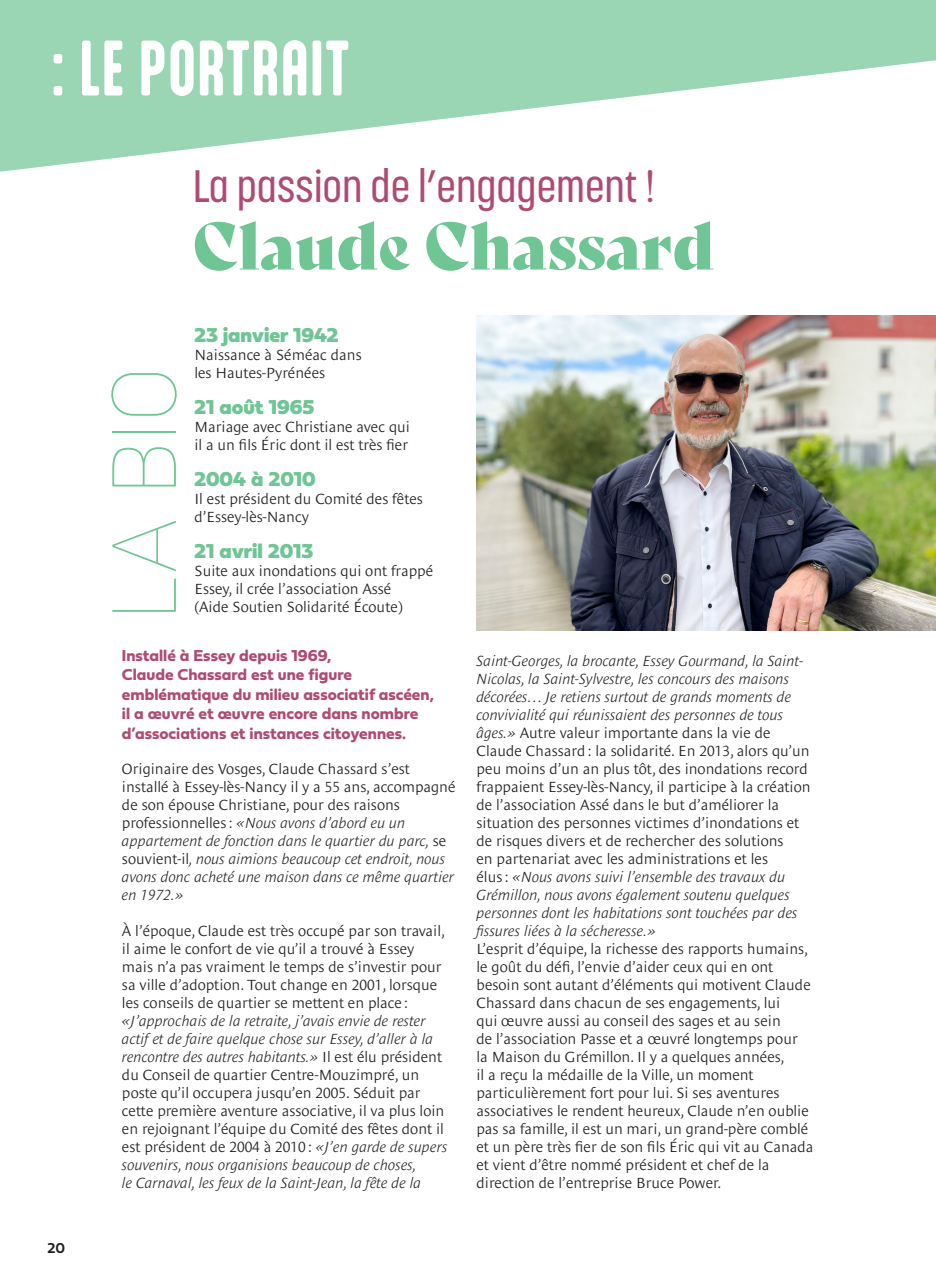
<style>
.page{position:relative;width:936px;height:1276px;background:#fff}
.page>*{position:absolute;margin:0;border:0;box-sizing:border-box;transform-origin:0 0}
.t1{font:100 90px "Korolev";color:#6fc594}
.t2{font:700 66.6px "Aptly";letter-spacing:.02em;color:#fff;scale:.9 1}
.t3{font:64.5px "Bely Display";color:#6fc594}
.t4{font:500 45px "Korolev Condensed";color:#ae4b75}
.t5{font:21px "Fieldwork Geo Black";color:#6fc594}
.t6{font:16.5px/19.5px "Fieldwork Geo Bold";color:#ae4b75}
.t7{font:300 15px/18px "Le Monde Sans Std";color:#231f20}
.t8{font:italic 300 15px/18px "Le Monde Sans Std";color:#231f20}
.t9{font:15px "Fieldwork Geo Demibold";color:#231f20}
.s1{font-style:italic}
.s2{font-style:normal}
</style>
<div class="page">
<svg style="left:0;top:0;width:936px;height:172px;fill:#9ad6b4"></svg>
<img style="left:476px;top:316px;width:459px;height:314px">
<h2 class="t2" style="left:51px;top:27px;width:333px">: LE PORTRAIT</h2>
<h3 class="t4" style="left:193px;top:160px;width:463px">La passion de l’engagement !</h3>
<h3 class="t3" style="left:193px;top:194px;width:523px">Claude Chassard</h3>
<h1 class="t1" style="left:87px;top:619px;width:253px;rotate:-90deg">LA BIO</h1>
<h3 class="t5" style="left:194px;top:316px;width:146px">23 janvier 1942</h3>
<p class="t7" style="left:194px;top:346px;width:169px">Naissance à Séméac dans les Hautes-Pyrénées</p>
<h3 class="t5" style="left:194px;top:388px;width:121px">21 août 1965</h3>
<p class="t7" style="left:194px;top:418px;width:217px">Mariage avec Christiane avec qui il a un fils Éric dont il est très fier</p>
<h3 class="t5" style="left:194px;top:460px;width:123px">2004 à 2010</h3>
<p class="t7" style="left:194px;top:490px;width:230px">Il est président du Comité des fêtes d’Essey-lès-Nancy</p>
<h3 class="t5" style="left:194px;top:532px;width:120px">21 avril 2013</h3>
<p class="t7" style="left:194px;top:562px;width:240px">Suite aux inondations qui ont frappé<br>Essey, il crée l’association Assé<br>(Aide Soutien Solidarité Écoute)</p>
<p class="t9" style="left:48px;top:1236px;width:19px">20</p>
<p class="t6" style="left:122px;top:645px;width:313px">Installé à Essey depuis 1969,<br>Claude Chassard est une figure emblématique du milieu associatif ascéen, il a œuvré et œuvre encore dans nombre d’associations et instances citoyennes.</p>
<p class="t7" style="left:122px;top:760px;width:335px">Originaire des Vosges, Claude Chassard s’est installé à Essey-lès-Nancy il y a 55 ans, accompagné de son épouse Christiane, pour des raisons professionnelles : <span class="s1">«Nous avons d’abord eu un appartement de fonction dans le quartier du parc,</span> se souvient-il<span class="s1">, nous aimions beaucoup cet endroit, nous avons donc acheté une maison dans ce même quartier en 1972.»</span></p>
<p class="t7" style="left:122px;top:922px;width:324px">À l’époque, Claude est très occupé par son travail, il aime le confort de vie qu’il a trouvé à Essey mais n’a pas vraiment le temps de s’investir pour sa ville d’adoption. Tout change en 2001, lorsque les conseils de quartier se mettent en place :</p>
<p class="t8" style="left:122px;top:1012px;width:327px">«J’approchais de la retraite, j’avais envie de rester actif et de faire quelque chose sur Essey, d’aller à la rencontre des autres habitants.» <span class="s2">Il est élu président du Conseil de quartier Centre-Mouzimpré, un poste qu’il occupera jusqu’en 2005. Séduit par cette première aventure associative, il va plus loin en rejoignant l’équipe du Comité des fêtes dont il est président de 2004 à 2010 :</span> «J’en garde de supers souvenirs, nous organisions beaucoup de choses,<br>le Carnaval, les feux de la Saint-Jean, la fête de la</p>
<p class="t8" style="left:476px;top:652px;width:335px">Saint-Georges, la brocante, Essey Gourmand, la Saint-Nicolas, la Saint-Sylvestre, les concours des maisons décorées… Je retiens surtout de grands moments de convivialité qui réunissaient des personnes de tous âges.» <span class="s2">Autre valeur importante dans la vie de Claude Chassard : la solidarité. En 2013, alors qu’un peu moins d’un an plus tôt, des inondations record frappaient Essey-lès-Nancy, il participe à la création de l’association Assé dans le but d’améliorer la situation des personnes victimes d’inondations et de risques divers et de rechercher des solutions<br>en partenariat avec les administrations et les<br>élus :</span> «Nous avons suivi l’ensemble des travaux du Grémillon, nous avons également soutenu quelques personnes dont les habitations sont touchées par des fissures liées à la sécheresse.»</p>
<p class="t7" style="left:476px;top:940px;width:338px">L’esprit d’équipe, la richesse des rapports humains, le goût du défi, l’envie d’aider ceux qui en ont besoin sont autant d’éléments qui motivent Claude Chassard dans chacun de ses engagements, lui<br>qui œuvre aussi au conseil des sages et au sein<br>de l’association Passe et a œuvré longtemps pour<br>la Maison du Grémillon. Il y a quelques années,<br>il a reçu la médaille de la Ville, un moment particulièrement fort pour lui. Si ses aventures associatives le rendent heureux, Claude n’en oublie pas sa famille, il est un mari, un grand-père comblé et un père très fier de son fils Éric qui vit au Canada et vient d’être nommé président et chef de la direction de l’entreprise Bruce Power.</p>
</div>
